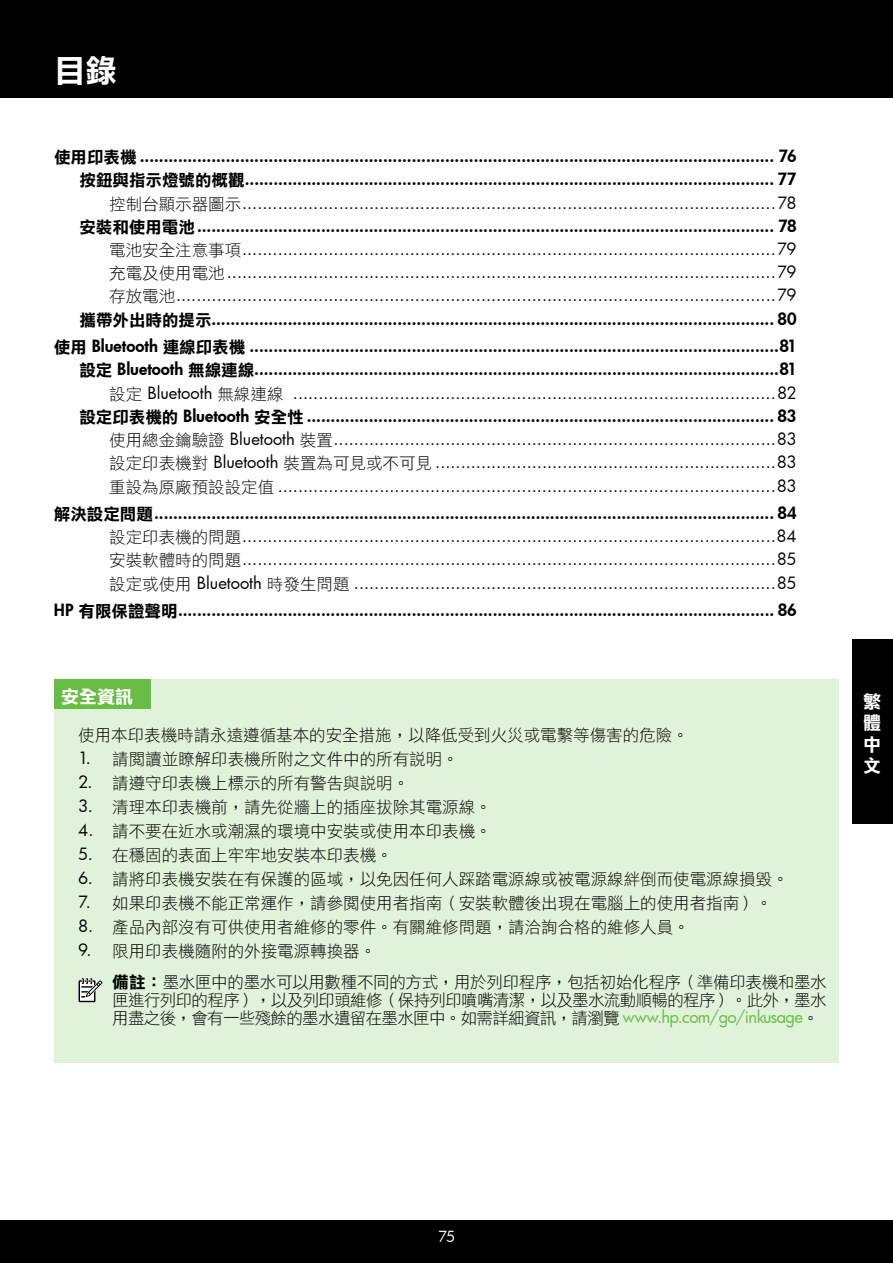
<style>
.page{position:relative;width:893px;height:1263px;background:#fff}
.page>*{position:absolute;margin:0;border:0;box-sizing:border-box;transform-origin:0 0}
.t1{font:31.5px "DF Li Hei Bd WIN BF";color:#fff}
.t2{font:18px/21.6px "DF Li Hei Bd WIN BF";color:#fff;text-align:justify}
.t3{font:16.5px/23.2px "Futura Bk";letter-spacing:-.005em;color:#000;text-align:justify}
.t4{font:16.5px/23.2px "Futura Hv";color:#000;text-align:right}
.t5{font:16.5px "DF Li Hei Lt WIN BF";color:#000}
.t6{font:16.5px/18px "DF Li Hei Lt WIN BF";letter-spacing:-.04em;color:#000}
.t7{font:16.5px/30.8px "DF Li Hei Lt WIN BF";letter-spacing:-.02em;color:#000}
.t8{font:15px "Futura Bk";color:#fff}
.s1{font-family:"DF Li Hei Bd WIN BF"}
.s2{font-family:"DF Li Hei Lt WIN BF"}
.s3{font-family:"Futura Bk"}
.s4{font-family:"Futura Bk";color:#68bd45}
</style>
<div class="page">
<div style="left:0;top:0;width:893px;height:98px;background:#000"></div>
<div style="left:0;top:1220px;width:893px;height:43px;background:#000"></div>
<div style="left:853px;top:639px;width:40px;height:185px;background:#000"></div>
<div style="left:54px;top:679px;width:785px;height:384px;background:#e1f2da"></div>
<div style="left:54px;top:679px;width:96px;height:30px;background:#68bd45"></div>
<div style="left:79px;top:981px;width:16px;height:20px;background:#fff"></div>
<div style="left:79px;top:980px;width:16px;height:22px;border:1px solid #000"></div>
<svg style="left:81px;top:978px;width:22px;height:21px"></svg>
<h1 class="t1" style="left:54px;top:55px;width:64px">目錄</h1>
<p class="t4" style="left:54px;top:144px;width:744px"><span class="s1">使用印表機</span> ..................................................................................................................................... 76<span class="s1">按鈕與指示燈號的概觀</span> ............................................................................................................... 77</p>
<p class="t3" style="left:109px;top:190px;width:689px"><span class="s2">控制台顯示器圖示</span> .........................................................................................................78</p>
<p class="t4" style="left:79px;top:214px;width:719px"><span class="s1">安裝和使用電池</span> ......................................................................................................................... 78</p>
<p class="t3" style="left:109px;top:237px;width:689px"><span class="s2">電池安全注意事項</span> .........................................................................................................79<span class="s2">充電及使用電池</span> ............................................................................................................79<span class="s2">存放電池</span> ......................................................................................................................79</p>
<p class="t4" style="left:54px;top:305px;width:744px;line-height:27.5px"><span class="s1">攜帶外出時的提示</span>...................................................................................................................... 80<br><span class="s1">使用</span> Bluetooth <span class="s1">連線印表機</span> ...............................................................................................................81</p>
<p class="t4" style="left:79px;top:357px;width:719px"><span class="s1">設定</span> Bluetooth <span class="s1">無線連線</span> ..............................................................................................................81</p>
<p class="t3" style="left:109px;top:381px;width:689px"><span class="s2">設定</span> Bluetooth <span class="s2">無線連線</span> ...............................................................................................82</p>
<p class="t4" style="left:79px;top:404px;width:718px"><span class="s1">設定印表機的</span> Bluetooth <span class="s1">安全性</span> .................................................................................................. 83</p>
<p class="t3" style="left:109px;top:427px;width:689px"><span class="s2">使用總金鑰驗證</span> Bluetooth <span class="s2">裝置</span> .......................................................................................83<span class="s2">設定印表機對</span> Bluetooth <span class="s2">裝置為可見或不可見</span> ...................................................................83<span class="s2">重設為原廠預設設定值</span> ..................................................................................................83</p>
<p class="t4" style="left:54px;top:501px;width:744px"><span class="s1">解決設定問題</span> .................................................................................................................................. 84</p>
<p class="t3" style="left:109px;top:524px;width:689px"><span class="s2">設定印表機的問題</span> .........................................................................................................84<span class="s2">安裝軟體時的問題</span> .........................................................................................................85<span class="s2">設定或使用</span> Bluetooth <span class="s2">時發生問題</span> ...................................................................................85</p>
<p class="t4" style="left:54px;top:598px;width:744px">HP <span class="s1">有限保證聲明</span> ............................................................................................................................. 86</p>
<p class="t2" style="left:61px;top:686px;width:73px">安全資訊</p>
<p class="t5" style="left:78px;top:727px;width:612px">使用本印表機時請永遠遵循基本的安全措施，以降低受到火災或電繫等傷害的危險。</p>
<p class="t5" style="left:78px;top:751px;width:382px"><span class="s3">1.</span> 請閱讀並瞭解印表機所附之文件中的所有說明。</p>
<p class="t5" style="left:78px;top:775px;width:333px"><span class="s3">2.</span> 請遵守印表機上標示的所有警告與說明。</p>
<p class="t5" style="left:78px;top:799px;width:415px"><span class="s3">3.</span> 清理本印表機前，請先從牆上的插座拔除其電源線。</p>
<p class="t5" style="left:78px;top:823px;width:415px"><span class="s3">4.</span> 請不要在近水或潮濕的環境中安裝或使用本印表機。</p>
<p class="t5" style="left:78px;top:847px;width:316px"><span class="s3">5.</span> 在穩固的表面上牢牢地安裝本印表機。</p>
<p class="t5" style="left:78px;top:871px;width:712px"><span class="s3">6.</span> 請將印表機安裝在有保護的區域，以免因任何人踩踏電源線或被電源線絆倒而使電源線損毀。</p>
<p class="t5" style="left:78px;top:895px;width:696px"><span class="s3">7.</span> 如果印表機不能正常運作，請參閱使用者指南（安裝軟體後出現在電腦上的使用者指南）。</p>
<p class="t5" style="left:78px;top:919px;width:613px"><span class="s3">8.</span> 產品內部沒有可供使用者維修的零件。有關維修問題，請洽詢合格的維修人員。</p>
<p class="t7" style="left:112px;top:936px;width:716px;text-indent:-34px"><span class="s3">9.</span> 限用印表機隨附的外接電源轉換器。<br><span class="s1">備註：</span>墨水匣中的墨水可以用數種不同的方式，用於列印程序，包括初始化程序（準備印表機和墨水</p>
<p class="t6" style="left:112px;top:991px;width:716px">匣進行列印的程序），以及列印頭維修（保持列印噴嘴清潔，以及墨水流動順暢的程序）。此外，墨水用盡之後，會有一些殘餘的墨水遺留在墨水匣中。如需詳細資訊，請瀏覽 <span class="s4">www.hp.com/go/inkusage</span>。</p>
<p class="t2" style="left:863px;top:690px;width:19px">繁體中文</p>
<p class="t8" style="left:438px;top:1226px;width:19px">75</p>
</div>
